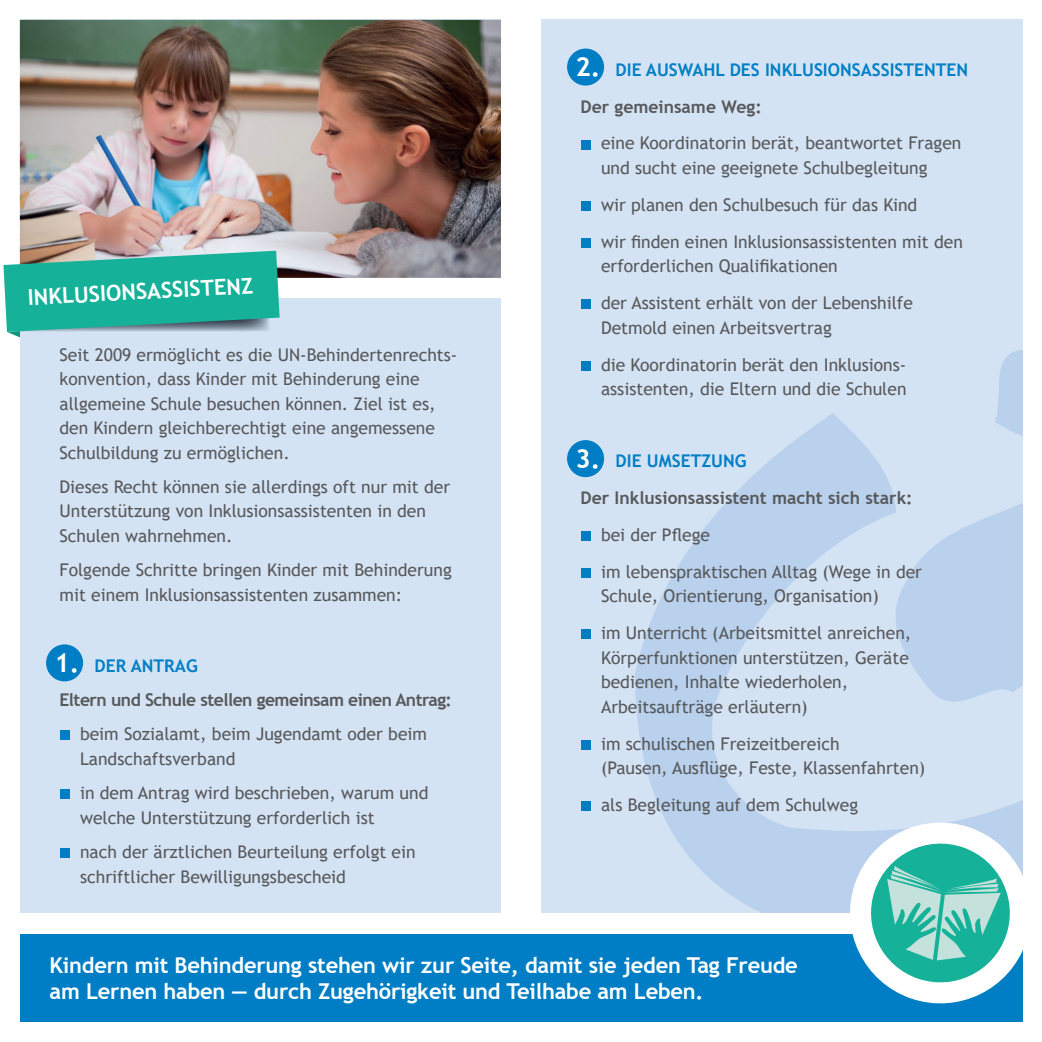
<style>
.page{position:relative;width:1042px;height:1042px;background:#fff}
.page>*{position:absolute;margin:0;border:0;box-sizing:border-box;transform-origin:0 0}
.t1{font:700 26.25px "Trebuchet MS";color:#fff}
.t2{font:700 21.88px/26.2px "Trebuchet MS";letter-spacing:-.01em;color:#fff}
.t3{font:17.5px/24.5px "Trebuchet MS";color:#57585a}
.t4{font:700 17.5px "Trebuchet MS";color:#007ec5}
.t5{font:700 17.5px "Trebuchet MS";color:#57585a}
.t6{font:700 17.5px "Trebuchet MS";letter-spacing:-.03em;color:#57585a}
</style>
<div class="page">
<div style="left:20px;top:20px;width:1002px;height:893px;background:#d4e3f4"></div>
<img style="left:635px;top:350px;width:387px;height:563px">
<img style="left:20px;top:20px;width:481px;height:258px">
<div style="left:20px;top:934px;width:1002px;height:88px;background:#007ec5"></div>
<div style="left:60px;top:730px;width:9px;height:10px;background:#007ec5"></div>
<div style="left:60px;top:789px;width:9px;height:10px;background:#007ec5"></div>
<div style="left:60px;top:848px;width:9px;height:10px;background:#007ec5"></div>
<div style="left:46px;top:644px;width:37px;height:37px;background:#007ec5;border-radius:50%"></div>
<div style="left:580px;top:140px;width:10px;height:9px;background:#007ec5"></div>
<div style="left:580px;top:201px;width:10px;height:10px;background:#007ec5"></div>
<div style="left:580px;top:238px;width:10px;height:10px;background:#007ec5"></div>
<div style="left:580px;top:299px;width:10px;height:10px;background:#007ec5"></div>
<div style="left:580px;top:361px;width:10px;height:10px;background:#007ec5"></div>
<div style="left:580px;top:531px;width:10px;height:10px;background:#007ec5"></div>
<div style="left:580px;top:568px;width:10px;height:10px;background:#007ec5"></div>
<div style="left:580px;top:629px;width:10px;height:10px;background:#007ec5"></div>
<div style="left:580px;top:740px;width:10px;height:10px;background:#007ec5"></div>
<div style="left:580px;top:801px;width:10px;height:10px;background:#007ec5"></div>
<div style="left:567px;top:49px;width:37px;height:37px;background:#007ec5;border-radius:50%"></div>
<div style="left:567px;top:440px;width:37px;height:37px;background:#007ec5;border-radius:50%"></div>
<svg style="left:824px;top:796px;width:199px;height:219px"></svg>
<div style="left:501px;top:7px;width:40px;height:917px;background:#fff"></div>
<div style="left:4px;top:278px;width:512px;height:20px;background:#fff"></div>
<svg style="left:3px;top:251px;width:277px;height:86px;background:#3bb3a2"></svg>
<p class="t2" style="left:27px;top:284px;width:227px;rotate:-3deg">INKLUSIONSASSISTENZ</p>
<p class="t3" style="left:60px;top:342px;width:399px">Seit 2009 ermöglicht es die UN-Behindertenrechts&shy;konvention, dass Kinder mit Behinderung eine allgemeine Schule besuchen können. Ziel ist es, den Kindern gleichberechtigt eine angemessene Schulbildung zu ermöglichen.</p>
<p class="t3" style="left:60px;top:474px;width:392px">Dieses Recht können sie allerdings oft nur mit der<br>Unterstützung von Inklusionsassistenten in den<br>Schulen wahrnehmen.</p>
<p class="t3" style="left:60px;top:558px;width:394px">Folgende Schritte bringen Kinder mit Behinderung mit einem Inklusionsassistenten zusammen:</p>
<h1 class="t1" style="left:54px;top:646px;width:27px">1.</h1>
<p class="t4" style="left:95px;top:654px;width:105px">DER ANTRAG</p>
<p class="t6" style="left:60px;top:689px;width:394px">Eltern und Schule stellen gemeinsam einen Antrag:</p>
<p class="t3" style="left:80px;top:722px;width:348px">beim Sozialamt, beim Jugendamt oder beim<br>Landschaftsverband</p>
<p class="t3" style="left:80px;top:781px;width:350px">in dem Antrag wird beschrieben, warum und welche Unterstützung erforderlich ist</p>
<p class="t3" style="left:80px;top:839px;width:337px">nach der ärztlichen Beurteilung erfolgt ein schriftlicher Bewilligungsbescheid</p>
<h1 class="t1" style="left:575px;top:51px;width:27px">2.</h1>
<p class="t4" style="left:615px;top:59px;width:354px">DIE AUSWAHL DES INKLUSIONSASSISTENTEN</p>
<p class="t5" style="left:580px;top:95px;width:183px">Der gemeinsame Weg:</p>
<p class="t3" style="left:601px;top:131px;width:362px">eine Koordinatorin berät, beantwortet Fragen und sucht eine geeignete Schulbegleitung</p>
<p class="t3" style="left:601px;top:186px;width:363px;line-height:36.9px">wir planen den Schulbesuch für das Kind<br>wir finden einen Inklusionsassistenten mit den</p>
<p class="t3" style="left:601px;top:247px;width:313px;line-height:36.9px">erforderlichen Qualifikationen<br>der Assistent erhält von der Lebenshilfe</p>
<p class="t3" style="left:601px;top:309px;width:307px;line-height:36.9px">Detmold einen Arbeitsvertrag<br>die Koordinatorin berät den Inklusions-</p>
<p class="t3" style="left:601px;top:376px;width:307px">assistenten, die Eltern und die Schulen</p>
<h1 class="t1" style="left:575px;top:442px;width:27px">3.</h1>
<p class="t4" style="left:615px;top:450px;width:132px">DIE UMSETZUNG</p>
<p class="t5" style="left:580px;top:487px;width:334px">Der Inklusionsassistent macht sich stark:</p>
<p class="t3" style="left:601px;top:516px;width:323px;line-height:36.9px">bei der Pflege<br>im lebenspraktischen Alltag (Wege in der</p>
<p class="t3" style="left:601px;top:578px;width:312px;line-height:36.9px">Schule, Orientierung, Organisation)<br>im Unterricht (Arbeitsmittel anreichen,</p>
<p class="t3" style="left:601px;top:645px;width:309px">Körperfunktionen unterstützen, Geräte bedienen, Inhalte wiederholen,<br>Arbeitsaufträge erläutern)</p>
<p class="t3" style="left:601px;top:731px;width:326px">im schulischen Freizeitbereich<br>(Pausen, Ausflüge, Feste, Klassenfahrten)</p>
<p class="t3" style="left:601px;top:792px;width:259px">als Begleitung auf dem Schulweg</p>
<p class="t2" style="left:50px;top:951px;width:750px">Kindern mit Behinderung stehen wir zur Seite, damit sie jeden Tag Freude am Lernen haben — durch Zugehörigkeit und Teilhabe am Leben.</p>
</div>
